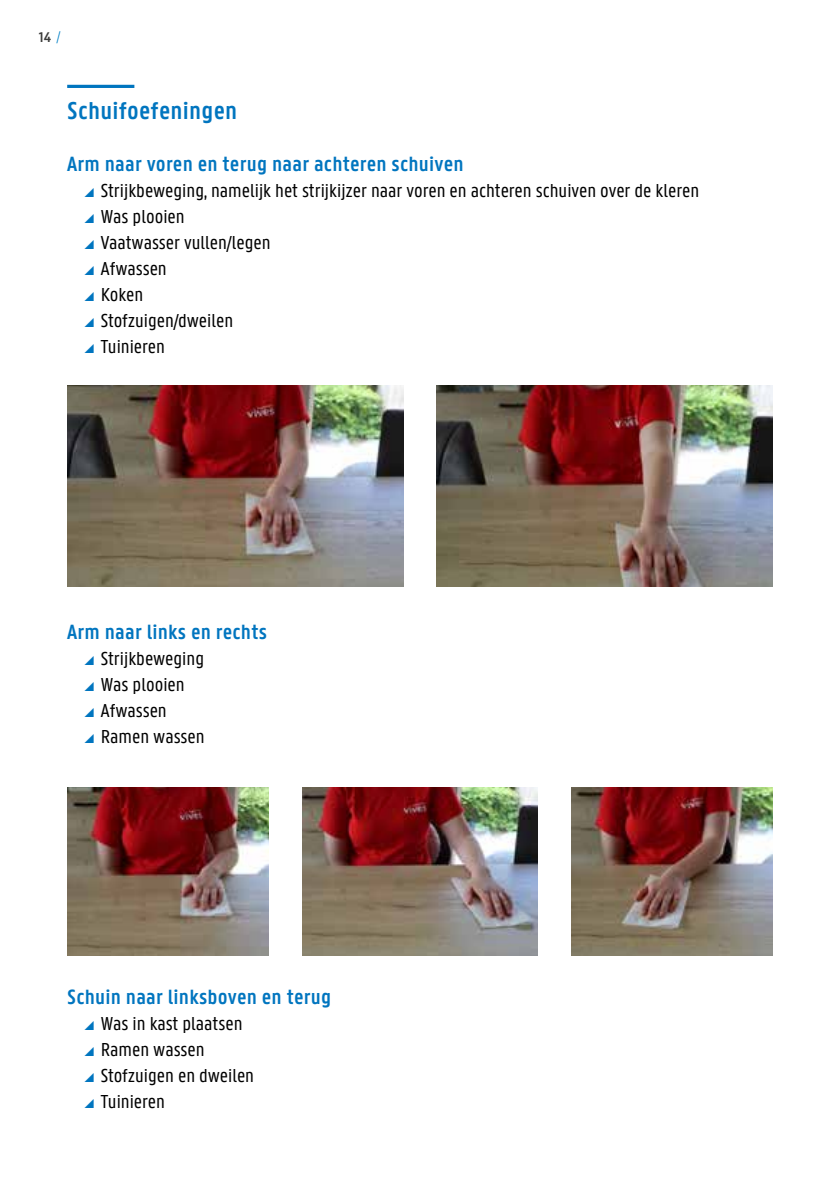
<style>
.page{position:relative;width:840px;height:1191px;background:#fff}
.page>*{position:absolute;margin:0;border:0;box-sizing:border-box;transform-origin:0 0}
.t1{font:600 26px "U Gent Panno Text";letter-spacing:.01em;color:#0075bf}
.t2{font:600 22px "U Gent Panno Text";letter-spacing:.01em;color:#0075bf}
.t3{font:20px/26px "U Gent Panno Text";color:#000}
.t4{font:600 15px "U Gent Panno Text";color:#3c3c3b}
.s1{font-weight:300;color:#0080c6}
</style>
<div class="page">
<hr style="left:67px;top:85px;width:67px;height:3px;background:#0075bf">
<img style="left:67px;top:385px;width:336px;height:201px">
<img style="left:436px;top:385px;width:336px;height:201px">
<img style="left:67px;top:788px;width:201px;height:167px">
<img style="left:302px;top:788px;width:235px;height:167px">
<img style="left:571px;top:788px;width:201px;height:167px">
<p class="t4" style="left:39px;top:28px;width:23px">14 <span class="s1">/</span></p>
<h1 class="t1" style="left:67px;top:95px;width:171px">Schuifoefeningen</h1>
<p class="t2" style="left:67px;top:151px;width:398px">Arm naar voren en terug naar achteren schuiven</p>
<p class="t3" style="left:101px;top:177px;width:599px">Strijkbeweging, namelijk het strijkijzer naar voren en achteren schuiven over de kleren<br>Was plooien<br>Vaatwasser vullen/legen<br>Afwassen<br>Koken<br>Stofzuigen/dweilen<br>Tuinieren</p>
<p class="t2" style="left:67px;top:619px;width:201px">Arm naar links en rechts</p>
<p class="t3" style="left:101px;top:645px;width:105px">Strijkbeweging<br>Was plooien<br>Afwassen<br>Ramen wassen</p>
<p class="t2" style="left:67px;top:983px;width:265px">Schuin naar linksboven en terug</p>
<p class="t3" style="left:101px;top:1009px;width:155px">Was in kast plaatsen<br>Ramen wassen<br>Stofzuigen en dweilen<br>Tuinieren</p>
</div>
